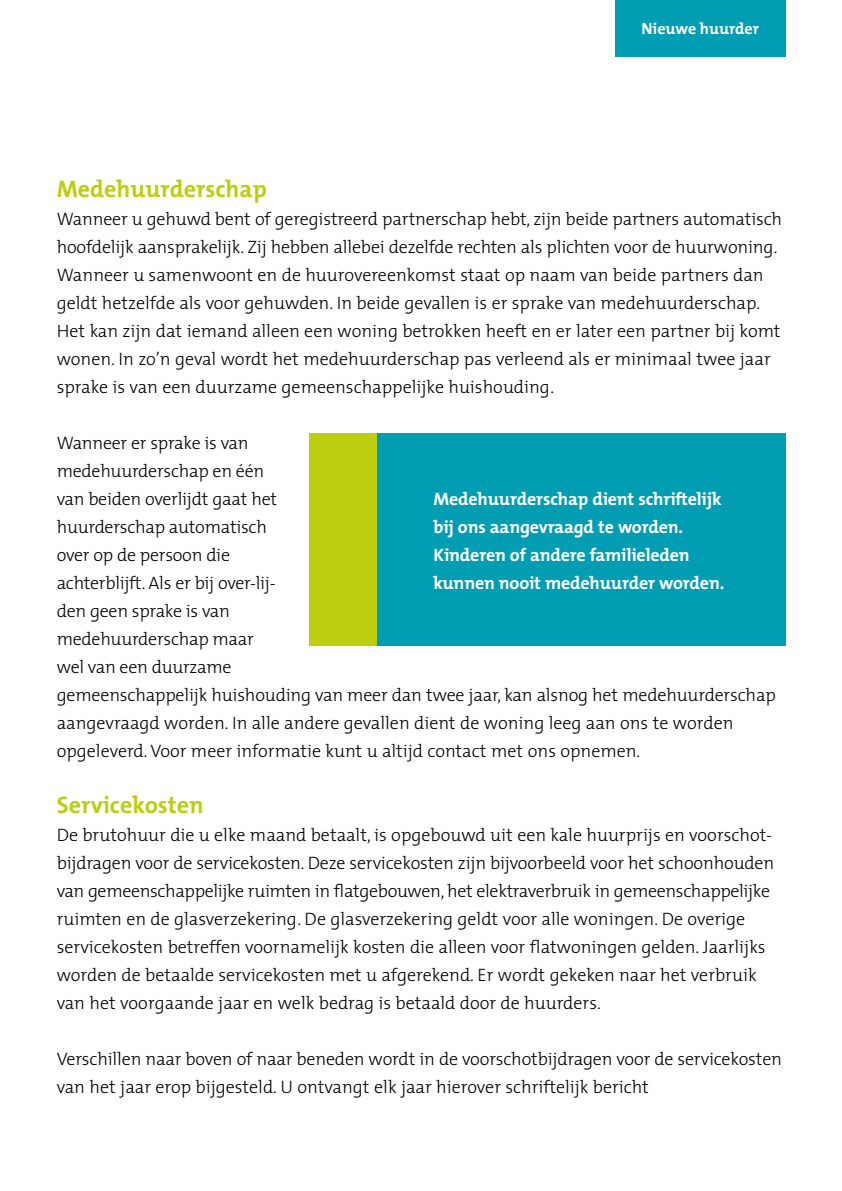
<style>
.page{position:relative;width:842px;height:1191px;background:#fff}
.page>*{position:absolute;margin:0;border:0;box-sizing:border-box;transform-origin:0 0}
.t1{font:700 24px "The Mix";color:#bdce0f}
.t2{font:300 18px/28px "The Mix";letter-spacing:-.005em;color:#000}
.t3{font:700 18px/28px "The Mix";letter-spacing:-.01em;color:#fff}
.t4{font:700 16px "The Mix";color:#fff}
</style>
<div class="page">
<div style="left:377px;top:433px;width:408px;height:212px;background:#009db3"></div>
<div style="left:309px;top:433px;width:68px;height:212px;background:#bdce0f"></div>
<div style="left:615px;top:0;width:170px;height:57px;background:#009db3"></div>
<p class="t4" style="left:641px;top:15px;width:119px">Nieuwe huurder</p>
<h1 class="t1" style="left:57px;top:168px;width:212px">Medehuurderschap</h1>
<p class="t2" style="left:57px;top:204px;width:727px">Wanneer u gehuwd bent of geregistreerd partnerschap hebt, zijn beide partners automatisch hoofdelijk aansprakelijk. Zij hebben allebei dezelfde rechten als plichten voor de huurwoning.<br>Wanneer u samenwoont en de huurovereenkomst staat op naam van beide partners dan geldt hetzelfde als voor gehuwden. In beide gevallen is er sprake van medehuurderschap.<br>Het kan zijn dat iemand alleen een woning betrokken heeft en er later een partner bij komt wonen. In zo’n geval wordt het medehuurderschap pas verleend als er minimaal twee jaar sprake is van een duurzame gemeenschappelijke huishouding.</p>
<p class="t2" style="left:57px;top:428px;width:721px">Wanneer er sprake is van<br>medehuurderschap en één<br>van beiden overlijdt gaat het<br>huurderschap automatisch<br>over op de persoon die<br>achterblijft. Als er bij over-lij-<br>den geen sprake is van<br>medehuurderschap maar<br>wel van een duurzame<br>gemeenschappelijk huishouding van meer dan twee jaar, kan alsnog het medehuurderschap aangevraagd worden. In alle andere gevallen dient de woning leeg aan ons te worden opgeleverd. Voor meer informatie kunt u altijd contact met ons opnemen.</p>
<h1 class="t1" style="left:57px;top:784px;width:149px">Servicekosten</h1>
<p class="t2" style="left:57px;top:820px;width:719px">De brutohuur die u elke maand betaalt, is opgebouwd uit een kale huurprijs en voorschot&shy;bijdragen voor de servicekosten. Deze servicekosten zijn bijvoorbeeld voor het schoonhouden van gemeenschappelijke ruimten in flatgebouwen, het elektraverbruik in gemeenschappelijke ruimten en de glasverzekering. De glasverzekering geldt voor alle woningen. De overige servicekosten betreffen voornamelijk kosten die alleen voor flatwoningen gelden. Jaarlijks worden de betaalde servicekosten met u afgerekend. Er wordt gekeken naar het verbruik van het voorgaande jaar en welk bedrag is betaald door de huurders.</p>
<p class="t2" style="left:57px;top:1044px;width:727px">Verschillen naar boven of naar beneden wordt in de voorschotbijdragen voor de servicekosten van het jaar erop bijgesteld. U ontvangt elk jaar hierover schriftelijk bericht</p>
<p class="t3" style="left:433px;top:484px;width:292px">Medehuurderschap dient schriftelijk bij ons aangevraagd te worden.<br>Kinderen of andere familieleden kunnen nooit medehuurder worden.</p>
</div>
